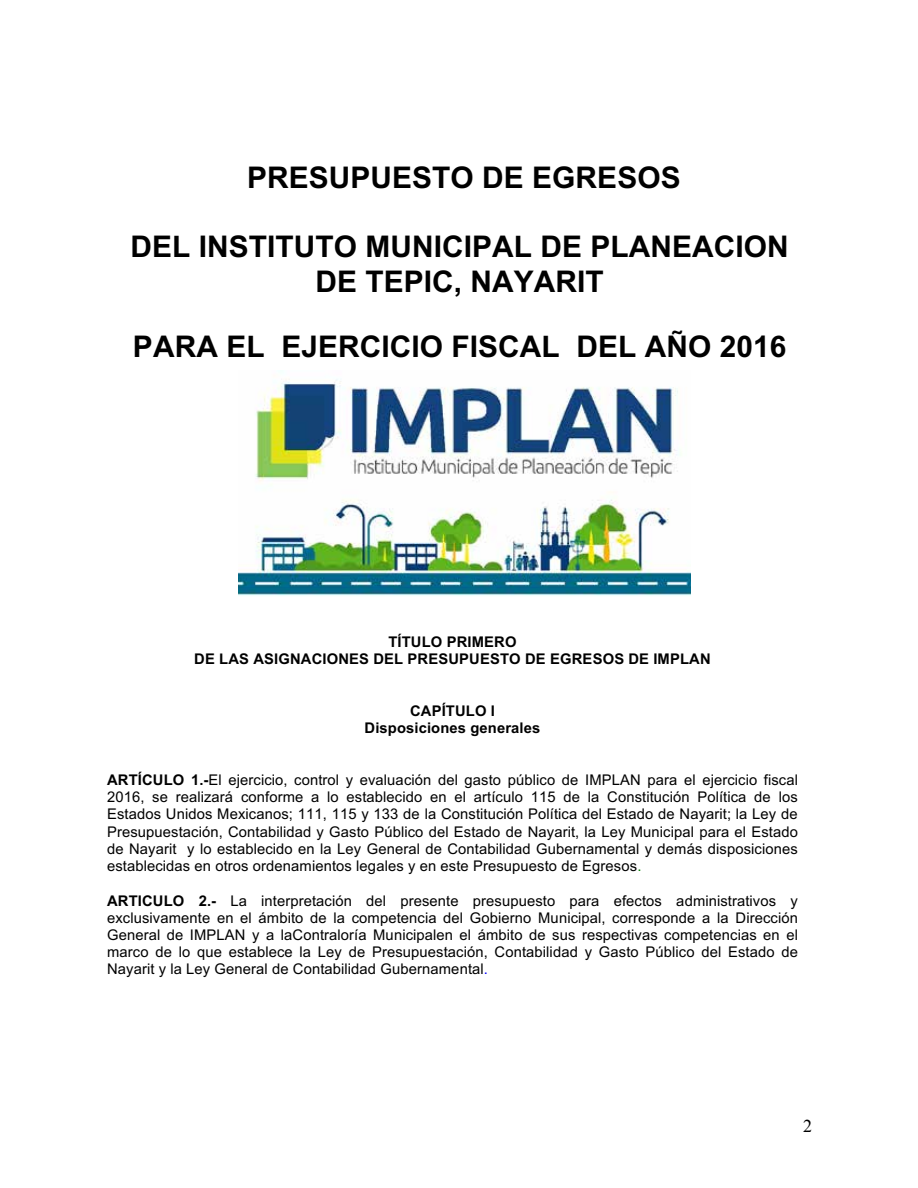
<style>
.page{position:relative;width:918px;height:1188px;background:#fff}
.page>*{position:absolute;margin:0;border:0;box-sizing:border-box;transform-origin:0 0}
.t1{font:700 29.85px/34.5px "Arial";letter-spacing:.005em;color:#000;text-align:center}
.t2{font:18px "Times New Roman";color:#000}
.t3{font:14.7px/17.2px "Arial";letter-spacing:.01em;color:#000;text-align:justify}
.t4{font:700 14.7px/17.2px "Arial";letter-spacing:.01em;color:#000;text-align:center}
.s1{font-weight:700}
.s2{color:#008000}
.s3{color:#00f}
</style>
<div class="page">
<img style="left:238px;top:370px;width:453px;height:226px">
<p class="t1" style="left:247px;top:161px;width:435px">PRESUPUESTO DE EGRESOS</p>
<p class="t1" style="left:131px;top:230px;width:660px">DEL INSTITUTO MUNICIPAL DE PLANEACION<br>DE TEPIC, NAYARIT</p>
<p class="t1" style="left:133px;top:330px;width:655px">PARA EL EJERCICIO FISCAL DEL AÑO 2016</p>
<p class="t4" style="left:194px;top:633px;width:518px">TÍTULO PRIMERO<br>DE LAS ASIGNACIONES DEL PRESUPUESTO DE EGRESOS DE IMPLAN</p>
<p class="t4" style="left:365px;top:702px;width:177px">CAPÍTULO I<br>Disposiciones generales</p>
<p class="t3" style="left:107px;top:771px;width:692px"><span class="s1">ARTÍCULO 1.-</span>El ejercicio, control y evaluación del gasto público de IMPLAN para el ejercicio fiscal 2016, se realizará conforme a lo establecido en el artículo 115 de la Constitución Política de los Estados Unidos Mexicanos; 111, 115 y 133 de la Constitución Política del Estado de Nayarit; la Ley de Presupuestación, Contabilidad y Gasto Público del Estado de Nayarit, la Ley Municipal para el Estado de Nayarit y lo establecido en la Ley General de Contabilidad Gubernamental y demás disposiciones establecidas en otros ordenamientos legales y en este Presupuesto de Egresos<span class="s2">.</span></p>
<p class="t3" style="left:107px;top:892px;width:692px"><span class="s1">ARTICULO 2.-</span> La interpretación del presente presupuesto para efectos administrativos y exclusivamente en el ámbito de la competencia del Gobierno Municipal, corresponde a la Dirección General de IMPLAN y a laContraloría Municipalen el ámbito de sus respectivas competencias en el marco de lo que establece la Ley de Presupuestación, Contabilidad y Gasto Público del Estado de Nayarit y la Ley General de Contabilidad Gubernamental<span class="s3">.</span></p>
<p class="t2" style="left:803px;top:1114px;width:10px">2</p>
</div>
